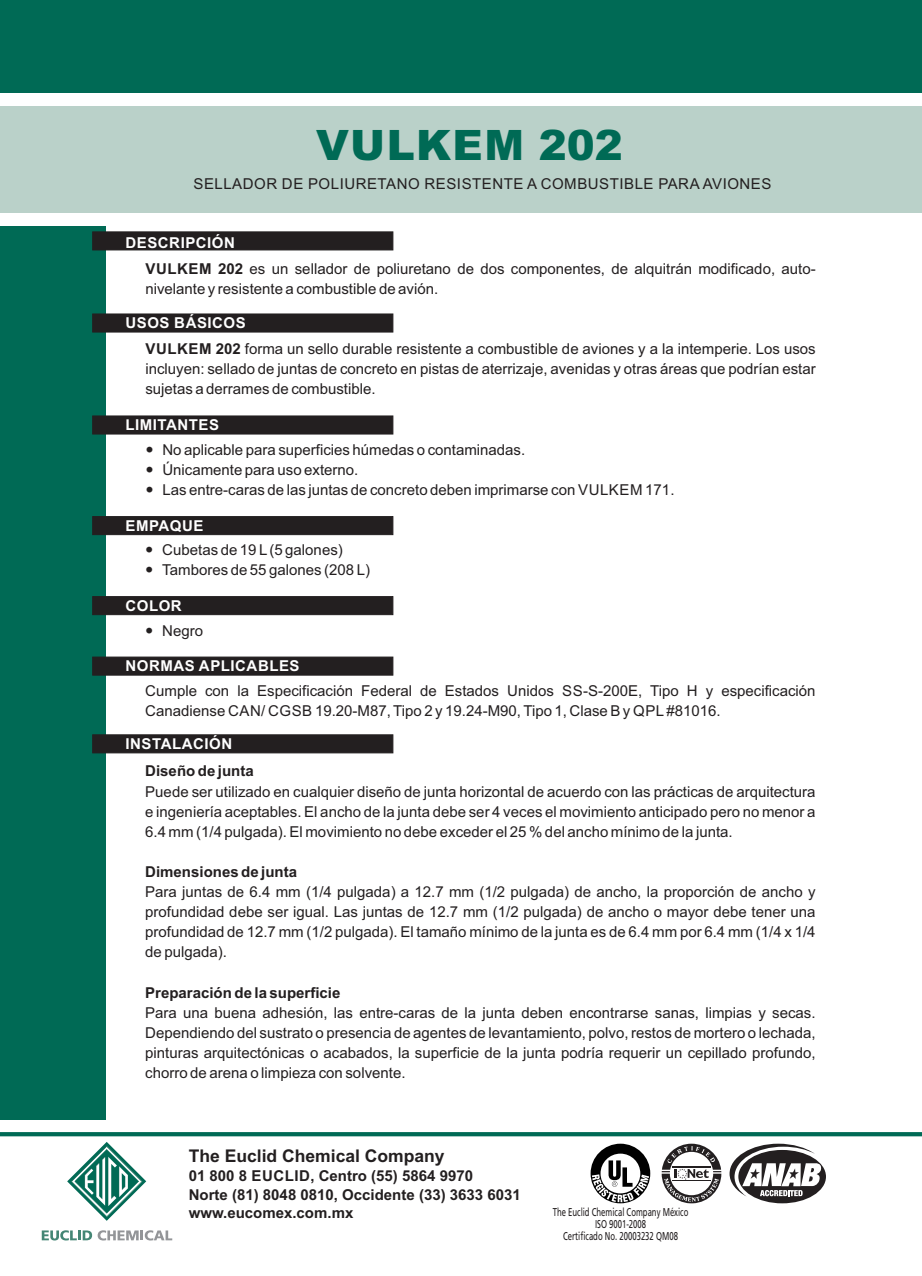
<style>
.page{position:relative;width:922px;height:1276px;background:#fff}
.page>*{position:absolute;margin:0;border:0;box-sizing:border-box;transform-origin:0 0}
.t1{font:900 42px "Arial";letter-spacing:.035em;color:#006a55}
.t2{font:700 17.5px "Arial";color:#231f20}
.t3{font:15px/20px "Arial";color:#231f20}
.t4{font:700 15px/18.5px "Arial";color:#231f20}
.t5{font:700 15px "Arial";letter-spacing:.035em;color:#fff}
.t6{font:15px "Arial";letter-spacing:.035em;color:#231f20}
.t7{font:11.5px/11.8px "Frutiger LT Std";color:#231f20;text-align:center;scale:.68 1}
.s1{font-weight:700}
</style>
<div class="page">
<svg style="left:661px;top:1143px;width:60px;height:60px"></svg>
<div style="left:738px;top:1150px;width:87px;height:53px;background:#231f20;border-radius:50%"></div>
<svg style="left:729px;top:1143px;width:92px;height:53px"></svg>
<svg style="left:590px;top:1143px;width:60px;height:60px"></svg>
<div style="left:0;top:227px;width:106px;height:893px;background:#006a55"></div>
<div style="left:0;top:106px;width:921px;height:107px;background:#bad1c9"></div>
<div style="left:0;top:0;width:921px;height:92px;background:#006a55"></div>
<svg style="left:0;top:1132px;width:921px;height:4px;background:#056d58"></svg>
<svg style="left:67px;top:1142px;width:79px;height:78px"></svg>
<svg style="left:42px;top:1230px;width:50px;height:10px"></svg>
<svg style="left:98px;top:1230px;width:74px;height:10px"></svg>
<hr style="left:921px;top:0;width:1px;height:92px;background:#006a55">
<div style="left:92px;top:231px;width:301px;height:19px;background:#231f20"></div>
<div style="left:92px;top:734px;width:301px;height:19px;background:#231f20"></div>
<div style="left:92px;top:656px;width:301px;height:19px;background:#231f20"></div>
<div style="left:92px;top:313px;width:301px;height:19px;background:#231f20"></div>
<div style="left:92px;top:415px;width:301px;height:19px;background:#231f20"></div>
<svg style="left:92px;top:516px;width:301px;height:19px;background:#232021"></svg>
<svg style="left:92px;top:596px;width:301px;height:19px;background:#242021"></svg>
<h1 class="t1" style="left:316px;top:130px;width:308px">VULKEM 202</h1>
<p class="t6" style="left:193px;top:178px;width:579px">SELLADOR DE POLIURETANO RESISTENTE A COMBUSTIBLE PARA AVIONES</p>
<p class="t5" style="left:125px;top:237px;width:111px">DESCRIPCIÓN</p>
<p class="t3" style="left:145px;top:260px;width:671px"><span class="s1">VULKEM 202</span> es un sellador de poliuretano de dos componentes, de alquitrán modificado, auto&shy;nivelante y resistente a combustible de avión.</p>
<p class="t5" style="left:125px;top:317px;width:122px">USOS BÁSICOS</p>
<p class="t3" style="left:145px;top:340px;width:671px;text-align:justify"><span class="s1">VULKEM 202</span> forma un sello durable resistente a combustible de aviones y a la intemperie. Los usos incluyen: sellado de juntas de concreto en pistas de aterrizaje, avenidas y otras áreas que podrían estar sujetas a derrames de combustible.</p>
<p class="t5" style="left:125px;top:419px;width:95px">LIMITANTES</p>
<p class="t3" style="left:162px;top:441px;width:513px">No aplicable para superficies húmedas o contaminadas.<br>Únicamente para uso externo.<br>Las entre-caras de las juntas de concreto deben imprimarse con VULKEM 171.</p>
<p class="t5" style="left:125px;top:520px;width:79px">EMPAQUE</p>
<p class="t3" style="left:162px;top:541px;width:209px">Cubetas de 19 L(5 galones)<br>Tambores de 55 galones (208 L)</p>
<p class="t5" style="left:125px;top:600px;width:58px">COLOR</p>
<p class="t3" style="left:162px;top:622px;width:42px">Negro</p>
<p class="t5" style="left:125px;top:660px;width:176px">NORMAS APLICABLES</p>
<p class="t3" style="left:145px;top:682px;width:671px">Cumple con la Especificación Federal de Estados Unidos SS-S-200E, Tipo H y especificación<br>Canadiense CAN/ CGSB 19.20-M87, Tipo 2 y 19.24-M90, Tipo 1, Clase B y QPL #81016.</p>
<p class="t5" style="left:125px;top:738px;width:108px">INSTALACIÓN</p>
<p class="t4" style="left:145px;top:763px;width:110px">Diseño de junta</p>
<p class="t3" style="left:145px;top:782px;width:671px;text-align:justify">Puede ser utilizado en cualquier diseño de junta horizontal de acuerdo con las prácticas de arquitectura e ingeniería aceptables. El ancho de la junta debe ser 4 veces el movimiento anticipado pero no menor a 6.4 mm (1/4 pulgada). El movimiento no debe exceder el 25 % del ancho mínimo de la junta.</p>
<p class="t4" style="left:145px;top:864px;width:153px">Dimensiones de junta</p>
<p class="t3" style="left:145px;top:883px;width:671px;text-align:justify">Para juntas de 6.4 mm (1/4 pulgada) a 12.7 mm (1/2 pulgada) de ancho, la proporción de ancho y profundidad debe ser igual. Las juntas de 12.7 mm (1/2 pulgada) de ancho o mayor debe tener una profundidad de 12.7 mm (1/2 pulgada). El tamaño mínimo de la junta es de 6.4 mm por 6.4 mm (1/4 x 1/4 de pulgada).</p>
<p class="t4" style="left:145px;top:984px;width:197px">Preparación de la superficie</p>
<p class="t3" style="left:145px;top:1004px;width:671px;text-align:justify">Para una buena adhesión, las entre-caras de la junta deben encontrarse sanas, limpias y secas.<br>Dependiendo del sustrato o presencia de agentes de levantamiento, polvo, restos de mortero o lechada, pinturas arquitectónicas o acabados, la superficie de la junta podría requerir un cepillado profundo, chorro de arena o limpieza con solvente.</p>
<p class="t2" style="left:189px;top:1149px;width:257px">The Euclid Chemical Company</p>
<p class="t4" style="left:189px;top:1168px;width:333px">01 800 8 EUCLID, Centro (55) 5864 9970<br>Norte (81) 8048 0810, Occidente (33) 3633 6031 www.eucomex.com.mx</p>
<p class="t7" style="left:552px;top:1207px;width:201px">The Euclid Chemical Company México<br>ISO 9001-2008<br>Certificado No. 20003232 QM08</p>
</div>
